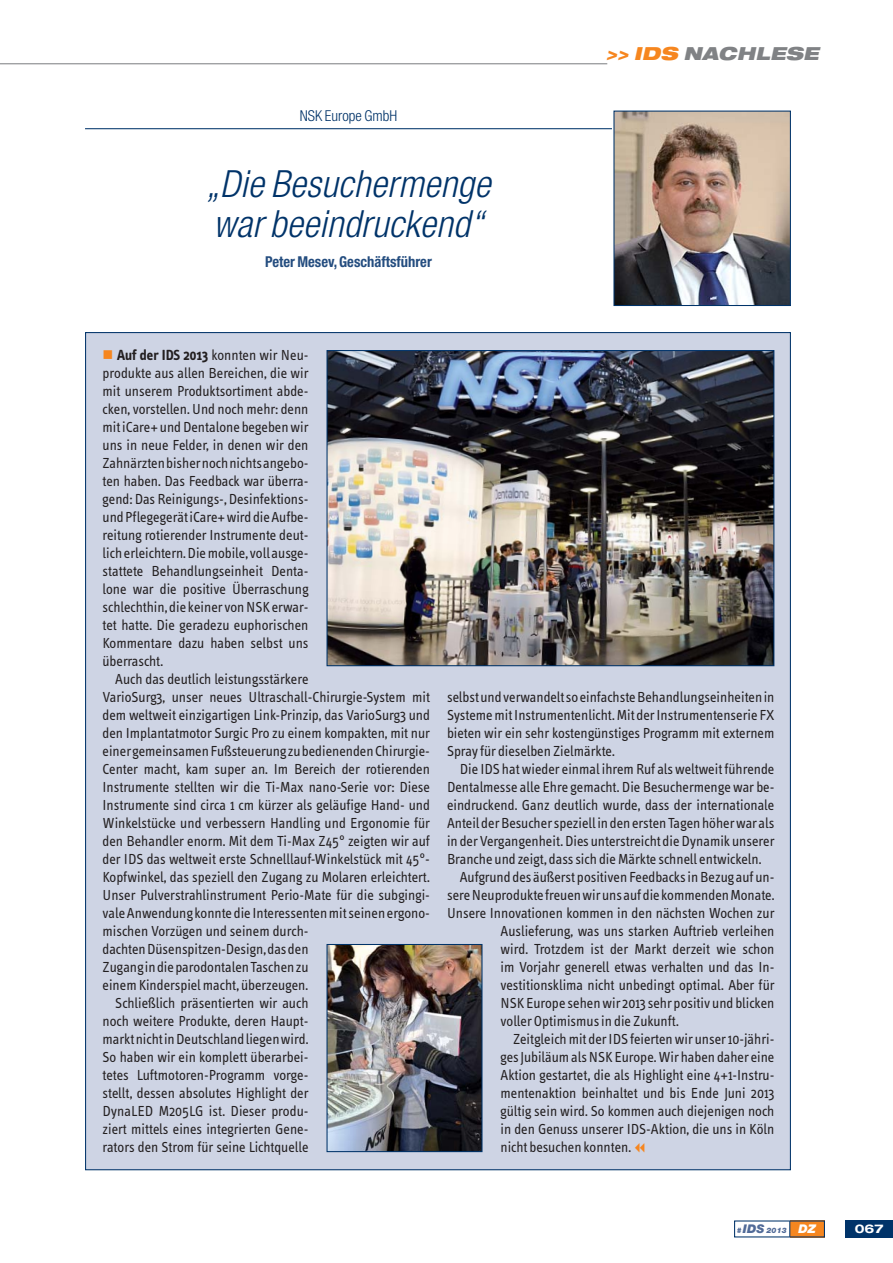
<style>
.page{position:relative;width:893px;height:1263px;background:#fff}
.page>*{position:absolute;margin:0;border:0;box-sizing:border-box;transform-origin:0 0}
.t1{font:italic 300 condensed 37.5px/40.5px "Helvetica Neue";color:#003369}
.t2{font:italic 900 expanded 18px "Helvetica Neue";color:#808285}
.t3{font:15px/18px "Info Text";color:#231f20;text-align:justify}
.t4{font:700 condensed 15px "Helvetica Neue";color:#244d7f}
.t5{font:300 condensed 15px "Helvetica Neue";color:#003369}
.t6{font:700 expanded 12px "Helvetica Neue";color:#fff}
.t7{font:italic 900 7.5px "Helvetica Neue";color:#516b98}
.s1{color:#f6861f}
.s2{font-weight:700}
.s3{font-size:12px}
.s4{font-size:12px;color:#fff}
</style>
<div class="page">
<div style="left:86px;top:333px;width:704px;height:836px;background:#ced4e4"></div>
<div style="left:790px;top:1220px;width:35px;height:17px;background:#f6861f"></div>
<div style="left:845px;top:1220px;width:48px;height:17px;background:#003369"></div>
<svg style="left:789px;top:1221px;width:1px;height:16px"></svg>
<hr style="left:0;top:63px;width:607px;height:1px;background:#808285">
<img style="left:328px;top:946px;width:152px;height:204px">
<div style="left:326px;top:944px;width:156px;height:208px;border:1px solid #003369"></div>
<img style="left:85px;top:128px;width:690px;height:539px">
<img style="left:615px;top:113px;width:174px;height:191px">
<div style="left:613px;top:111px;width:178px;height:195px;border:1px solid #003369"></div>
<p class="t5" style="left:300px;top:110px;width:99px">NSK Europe GmbH</p>
<h1 class="t1" style="left:206px;top:168px;width:293px">„Die Besuchermenge warbeeindruckend“</h1>
<p class="t4" style="left:265px;top:257px;width:168px">Peter Mesev, Geschäftsführer</p>
<p class="t2" style="left:606px;top:45px;width:218px"><span class="s1">&gt;&gt; IDS</span> NACHLESE</p>
<p class="t3" style="left:103px;top:347px;width:207px"><span class="s1">■</span> <span class="s2">Auf der IDS 2013</span> konnten wir Neu&shy;produkte aus allen Bereichen, die wir mit unserem Produktsortiment abde&shy;cken, vorstellen. Und noch mehr: denn mit iCare+ und Dentalone begeben wir uns in neue Felder, in denen wir den Zahnärzten bisher noch nichts angebo&shy;ten haben. Das Feedback war überra&shy;gend: Das Reinigungs-, Desinfektions&shy;und Pflegegerät iCare+ wird die Aufbe&shy;reitung rotierender Instrumente deut&shy;lich erleichtern. Die mobile, voll ausge&shy;stattete Behandlungseinheit Denta&shy;lone war die positive Überraschung schlechthin, die keiner von NSK erwar&shy;tet hatte. Die geradezu euphorischen Kommentare dazu haben selbst uns überrascht.</p>
<p class="t3" style="left:115px;top:671px;width:195px">Auch das deutlich leistungsstärkere</p>
<p class="t3" style="left:103px;top:689px;width:329px">VarioSurg3, unser neues Ultraschall-Chirurgie-System mit</p>
<p class="t3" style="left:103px;top:707px;width:329px">dem weltweit einzigartigen Link-Prinzip, das VarioSurg3 und</p>
<p class="t3" style="left:103px;top:725px;width:329px">den Implantatmotor Surgic Pro zu einem kompakten, mit nur</p>
<p class="t3" style="left:103px;top:743px;width:329px">einer gemeinsamen Fußsteuerung zu bedienenden Chirurgie-</p>
<p class="t3" style="left:103px;top:761px;width:329px">Center macht, kam super an. Im Bereich der rotierenden</p>
<p class="t3" style="left:103px;top:779px;width:329px">Instrumente stellten wir die Ti-Max nano-Serie vor: Diese</p>
<p class="t3" style="left:103px;top:797px;width:329px">Instrumente sind circa 1 cm kürzer als geläufige Hand- und</p>
<p class="t3" style="left:103px;top:815px;width:329px">Winkelstücke und verbessern Handling und Ergonomie für</p>
<p class="t3" style="left:103px;top:833px;width:329px">den Behandler enorm. Mit dem Ti-Max Z45° zeigten wir auf</p>
<p class="t3" style="left:103px;top:851px;width:329px">der IDS das weltweit erste Schnelllauf-Winkelstück mit 45°-</p>
<p class="t3" style="left:103px;top:869px;width:329px">Kopfwinkel, das speziell den Zugang zu Molaren erleichtert.</p>
<p class="t3" style="left:103px;top:887px;width:329px">Unser Pulverstrahlinstrument Perio-Mate für die subgingi-</p>
<p class="t3" style="left:103px;top:905px;width:329px">vale Anwendung konnte die Interessenten mit seinen ergono-</p>
<p class="t3" style="left:103px;top:923px;width:208px">mischen Vorzügen und seinem durch-</p>
<p class="t3" style="left:103px;top:941px;width:207px">dachten Düsenspitzen-Design, das den</p>
<p class="t3" style="left:103px;top:959px;width:207px">Zugang in die parodontalen Taschen zu</p>
<p class="t3" style="left:103px;top:977px;width:207px">einem Kinderspiel macht, überzeugen.</p>
<p class="t3" style="left:115px;top:995px;width:195px">Schließlich präsentierten wir auch</p>
<p class="t3" style="left:103px;top:1013px;width:207px">noch weitere Produkte, deren Haupt-</p>
<p class="t3" style="left:103px;top:1031px;width:207px">markt nicht in Deutschland liegen wird.</p>
<p class="t3" style="left:103px;top:1049px;width:207px">So haben wir ein komplett überarbei-</p>
<p class="t3" style="left:103px;top:1067px;width:207px">tetes Luftmotoren-Programm vorge-</p>
<p class="t3" style="left:103px;top:1085px;width:207px">stellt, dessen absolutes Highlight der</p>
<p class="t3" style="left:103px;top:1103px;width:207px">DynaLED M205LG ist. Dieser produ-</p>
<p class="t3" style="left:103px;top:1121px;width:207px">ziert mittels eines integrierten Gene-</p>
<p class="t3" style="left:103px;top:1139px;width:207px">rators den Strom für seine Lichtquelle</p>
<p class="t3" style="left:447px;top:689px;width:329px">selbst und verwandelt so einfachste Behandlungseinheiten in Systeme mit Instrumentenlicht. Mit der Instrumentenserie FX bieten wir ein sehr kostengünstiges Programm mit externem Spray für dieselben Zielmärkte.</p>
<p class="t3" style="left:460px;top:761px;width:316px">Die IDS hat wieder einmal ihrem Ruf als weltweit führende</p>
<p class="t3" style="left:447px;top:779px;width:329px">Dentalmesse alle Ehre gemacht. Die Besuchermenge war be-</p>
<p class="t3" style="left:447px;top:797px;width:329px">eindruckend. Ganz deutlich wurde, dass der internationale</p>
<p class="t3" style="left:447px;top:815px;width:329px">Anteil der Besucher speziell in den ersten Tagen höher war als</p>
<p class="t3" style="left:447px;top:833px;width:329px">in der Vergangenheit. Dies unterstreicht die Dynamik unserer</p>
<p class="t3" style="left:447px;top:851px;width:316px">Branche und zeigt, dass sich die Märkte schnell entwickeln.</p>
<p class="t3" style="left:460px;top:869px;width:316px">Aufgrund des äußerst positiven Feedbacks in Bezug auf un-</p>
<p class="t3" style="left:447px;top:887px;width:329px">sere Neuprodukte freuen wir uns auf die kommenden Monate.</p>
<p class="t3" style="left:447px;top:905px;width:329px">Unsere Innovationen kommen in den nächsten Wochen zur</p>
<p class="t3" style="left:500px;top:923px;width:275px">Auslieferung, was uns starken Auftrieb verleihen</p>
<p class="t3" style="left:500px;top:941px;width:275px">wird. Trotzdem ist der Markt derzeit wie schon</p>
<p class="t3" style="left:500px;top:959px;width:275px">im Vorjahr generell etwas verhalten und das In-</p>
<p class="t3" style="left:500px;top:977px;width:275px">vestitionsklima nicht unbedingt optimal. Aber für</p>
<p class="t3" style="left:500px;top:995px;width:275px">NSK Europe sehen wir 2013 sehr positiv und blicken</p>
<p class="t3" style="left:500px;top:1013px;width:180px">voller Optimismus in die Zukunft.</p>
<p class="t3" style="left:513px;top:1031px;width:263px">Zeitgleich mit der IDS feierten wir unser 10-jähri-</p>
<p class="t3" style="left:500px;top:1049px;width:275px">ges Jubiläum als NSK Europe. Wir haben daher eine</p>
<p class="t3" style="left:500px;top:1067px;width:275px">Aktion gestartet, die als Highlight eine 4+1-Instru-</p>
<p class="t3" style="left:500px;top:1085px;width:275px">mentenaktion beinhaltet und bis Ende Juni 2013</p>
<p class="t3" style="left:500px;top:1103px;width:275px">gültig sein wird. So kommen auch diejenigen noch</p>
<p class="t3" style="left:500px;top:1121px;width:275px">in den Genuss unserer IDS-Aktion, die uns in Köln</p>
<p class="t3" style="left:500px;top:1139px;width:132px">nicht besuchen konnten.</p>
<p class="t7" style="left:737px;top:1227px;width:81px">#<span class="s3">IDS</span> 2013 <span class="s4">DZ</span></p>
<p class="t6" style="left:855px;top:1224px;width:31px">067</p>
</div>
